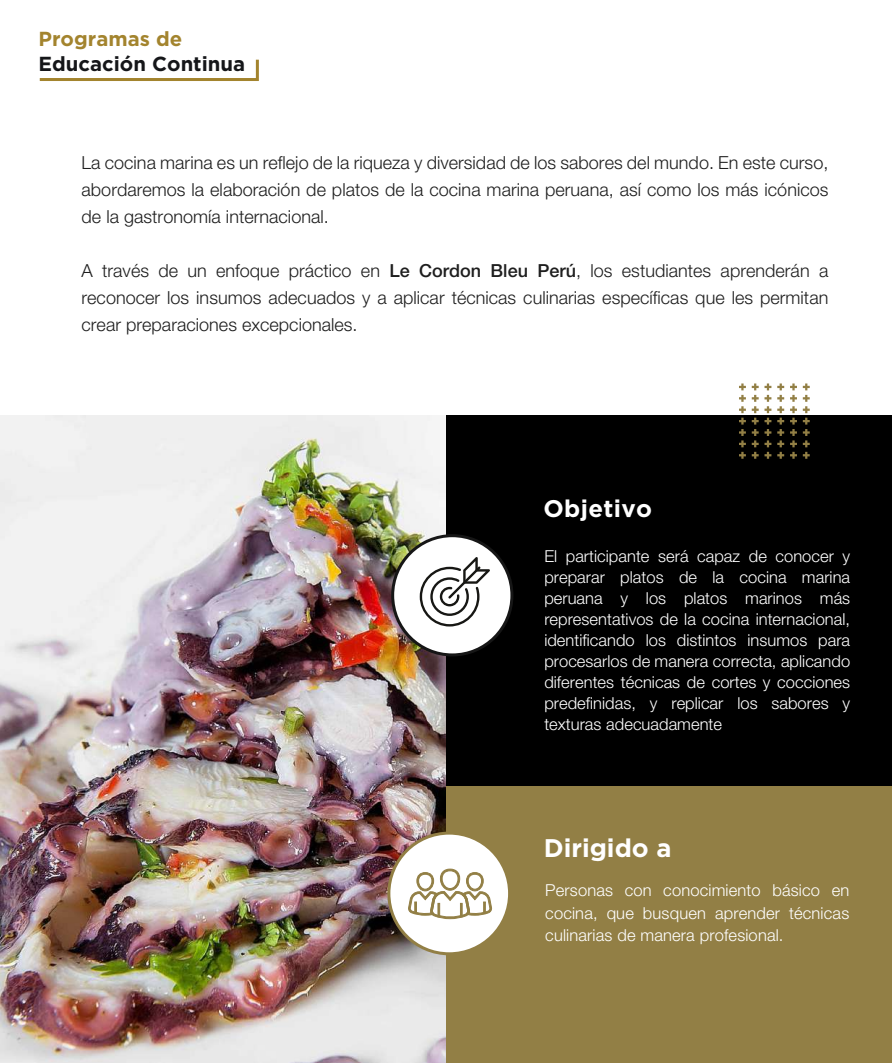
<style>
.page{position:relative;width:892px;height:1063px;background:#fff}
.page>*{position:absolute;margin:0;border:0;box-sizing:border-box;transform-origin:0 0}
.t1{font:700 25.5px "Gotham";color:#fff}
.t2{font:700 24px "Gotham";letter-spacing:.015em;color:#fff}
.t3{font:700 20.25px "Gotham";color:#151619}
.t4{font:700 20.25px "Gotham";color:#a3842e}
.t5{font:300 18px/27px "Helvetica Neue LT Std";color:#1e1e1e;text-align:justify}
.t6{font:300 16.5px/21px "Helvetica Neue LT Std";letter-spacing:.005em;color:#fff;text-align:justify}
.s1{font-weight:500}
</style>
<div class="page">
<img style="left:0;top:416px;width:446px;height:647px">
<div style="left:446px;top:416px;width:446px;height:391px;background:#000"></div>
<div style="left:446px;top:787px;width:446px;height:276px;background:#927f45"></div>
<svg style="left:39px;top:59px;width:220px;height:22px"></svg>
<div style="left:389px;top:833px;width:121px;height:121px;background:#fff;border-radius:50%"></div>
<div style="left:387px;top:832px;width:124px;height:123px;border:3px solid #927f45;border-radius:50%"></div>
<div style="left:393px;top:536px;width:119px;height:119px;background:#fff;border-radius:50%"></div>
<div style="left:391px;top:534px;width:122px;height:122px;border:3px solid #161616;border-radius:50%"></div>
<svg style="left:803px;top:383px;width:7px;height:76px"></svg>
<svg style="left:790px;top:383px;width:7px;height:76px"></svg>
<svg style="left:777px;top:383px;width:7px;height:76px"></svg>
<svg style="left:752px;top:383px;width:19px;height:76px"></svg>
<svg style="left:739px;top:383px;width:7px;height:76px"></svg>
<svg style="left:420px;top:557px;width:70px;height:70px"></svg>
<svg style="left:408px;top:869px;width:84px;height:50px"></svg>
<p class="t4" style="left:39px;top:27px;width:145px">Programas de</p>
<p class="t3" style="left:39px;top:52px;width:208px">Educación Continua</p>
<p class="t5" style="left:82px;top:149px;width:748px">La cocina marina es un reflejo de la riqueza y diversidad de los sabores del mundo. En este curso, abordaremos la elaboración de platos de la cocina marina peruana, así como los más icónicos de la gastronomía internacional.</p>
<p class="t5" style="left:82px;top:257px;width:748px">A través de un enfoque práctico en <span class="s1">Le Cordon Bleu Perú</span>, los estudiantes aprenderán a reconocer los insumos adecuados y a aplicar técnicas culinarias específicas que les permitan crear preparaciones excepcionales.</p>
<h2 class="t2" style="left:543px;top:494px;width:110px">Objetivo</h2>
<p class="t6" style="left:544px;top:546px;width:307px">El participante será capaz de conocer y preparar platos de la cocina marina peruana y los platos marinos más representativos de la cocina internacional, identificando los distintos insumos para procesarlos de manera correcta, aplicando diferentes técnicas de cortes y cocciones predefinidas, y replicar los sabores y texturas adecuadamente</p>
<h1 class="t1" style="left:544px;top:833px;width:129px">Dirigido a</h1>
<p class="t6" style="left:545px;top:879px;width:305px;line-height:22.5px">Personas con conocimiento básico en cocina, que busquen aprender técnicas culinarias de manera profesional.</p>
</div>
